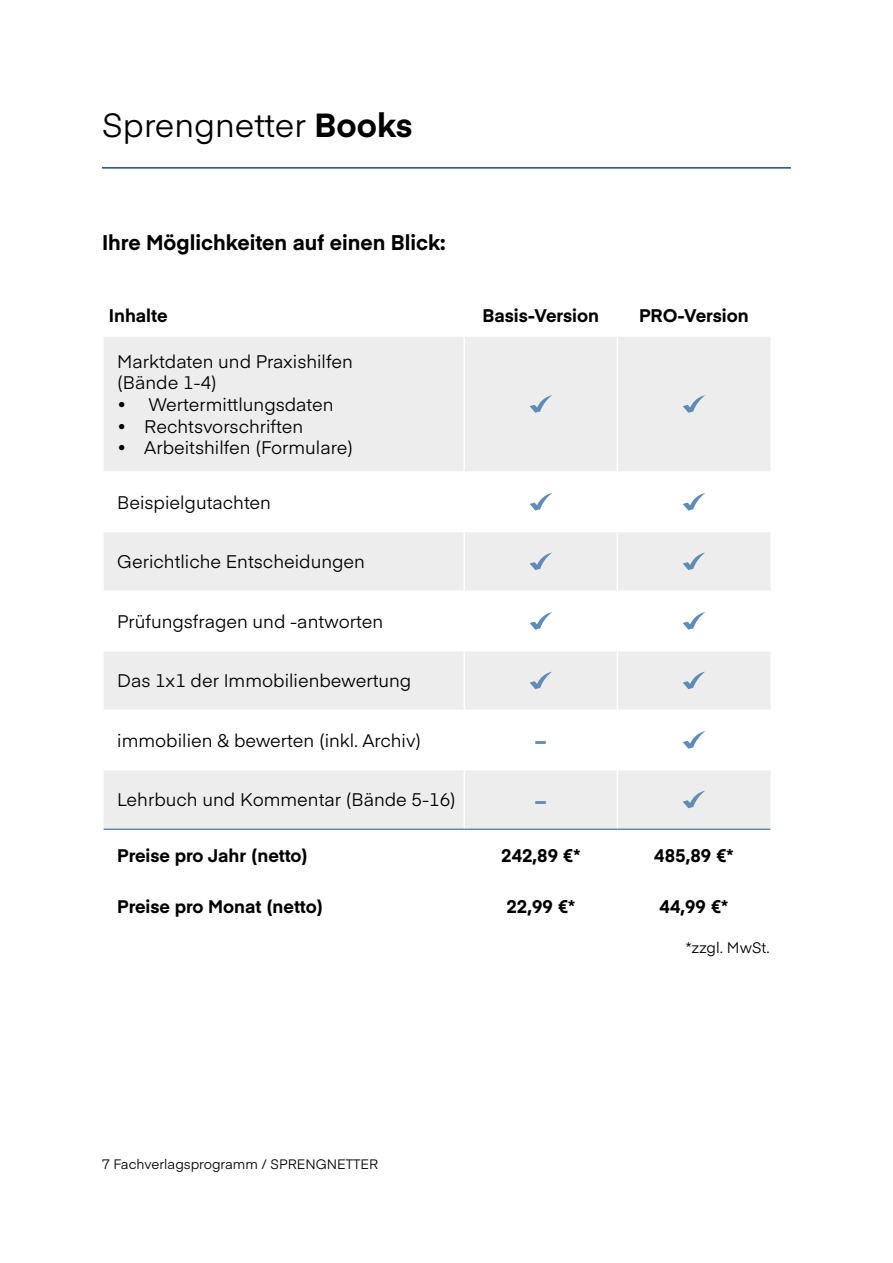
<style>
.page{position:relative;width:893px;height:1263px;background:#fff}
.page>*{position:absolute;margin:0;border:0;box-sizing:border-box;transform-origin:0 0}
.t1{font:33px "Eina 01";color:#000}
.t2{font:700 21px "Eina 01";color:#000}
.t3{font:700 21px "Eina 01";color:#5e8cb6}
.t4{font:18px/21.6px "Eina 01";color:#000}
.t5{font:700 18px "Eina 01";color:#000}
.t6{font:15px "Eina 01";color:#000}
.t7{font:13.5px "Eina 01";color:#000}
.s1{font-weight:700}
</style>
<div class="page">
<svg style="left:104px;top:337px;width:666px;height:491px;fill:#ededed"></svg>
<hr style="left:463px;top:337px;width:2px;height:134px;background:#fff">
<hr style="left:463px;top:473px;width:2px;height:58px;background:#fff">
<hr style="left:463px;top:532px;width:2px;height:58px;background:#fff">
<hr style="left:463px;top:592px;width:2px;height:58px;background:#fff">
<hr style="left:463px;top:651px;width:2px;height:58px;background:#fff">
<hr style="left:463px;top:711px;width:2px;height:58px;background:#fff">
<hr style="left:463px;top:770px;width:2px;height:58px;background:#fff">
<hr style="left:617px;top:337px;width:1px;height:134px;background:#fff">
<hr style="left:617px;top:473px;width:1px;height:58px;background:#fff">
<hr style="left:617px;top:532px;width:1px;height:58px;background:#fff">
<hr style="left:617px;top:592px;width:1px;height:58px;background:#fff">
<hr style="left:617px;top:651px;width:1px;height:58px;background:#fff">
<hr style="left:617px;top:711px;width:1px;height:58px;background:#fff">
<hr style="left:617px;top:770px;width:1px;height:58px;background:#fff">
<hr style="left:102px;top:471px;width:362px;height:2px;background:#fff">
<hr style="left:464px;top:471px;width:153px;height:2px;background:#fff">
<hr style="left:617px;top:471px;width:153px;height:2px;background:#fff">
<hr style="left:102px;top:531px;width:362px;height:1px;background:#fff">
<hr style="left:464px;top:531px;width:153px;height:1px;background:#fff">
<hr style="left:617px;top:531px;width:153px;height:1px;background:#fff">
<hr style="left:102px;top:590px;width:362px;height:2px;background:#fff">
<hr style="left:464px;top:590px;width:153px;height:2px;background:#fff">
<hr style="left:617px;top:590px;width:153px;height:2px;background:#fff">
<hr style="left:102px;top:650px;width:362px;height:1px;background:#fff">
<hr style="left:464px;top:650px;width:153px;height:1px;background:#fff">
<hr style="left:617px;top:650px;width:153px;height:1px;background:#fff">
<hr style="left:102px;top:709px;width:362px;height:2px;background:#fff">
<hr style="left:464px;top:709px;width:153px;height:2px;background:#fff">
<hr style="left:617px;top:709px;width:153px;height:2px;background:#fff">
<hr style="left:102px;top:769px;width:362px;height:1px;background:#fff">
<hr style="left:464px;top:769px;width:153px;height:1px;background:#fff">
<hr style="left:617px;top:769px;width:153px;height:1px;background:#fff">
<hr style="left:104px;top:828px;width:360px;height:2px;background:#5e8cb6">
<hr style="left:464px;top:828px;width:153px;height:2px;background:#5e8cb6">
<hr style="left:617px;top:828px;width:153px;height:2px;background:#5e8cb6">
<svg style="left:530px;top:395px;width:22px;height:18px"></svg>
<svg style="left:683px;top:395px;width:22px;height:18px"></svg>
<svg style="left:530px;top:493px;width:22px;height:18px"></svg>
<svg style="left:683px;top:493px;width:22px;height:18px"></svg>
<svg style="left:530px;top:553px;width:22px;height:17px"></svg>
<svg style="left:683px;top:553px;width:22px;height:17px"></svg>
<svg style="left:530px;top:612px;width:22px;height:18px"></svg>
<svg style="left:683px;top:612px;width:22px;height:18px"></svg>
<svg style="left:530px;top:672px;width:22px;height:17px"></svg>
<svg style="left:683px;top:672px;width:22px;height:17px"></svg>
<svg style="left:683px;top:731px;width:22px;height:18px"></svg>
<svg style="left:683px;top:791px;width:22px;height:17px"></svg>
<hr style="left:102px;top:167px;width:689px;height:2px;background:#1f497d">
<h1 class="t1" style="left:102px;top:100px;width:312px">Sprengnetter <span class="s1">Books</span></h1>
<p class="t2" style="left:102px;top:227px;width:345px">Ihre Möglichkeiten auf einen Blick:</p>
<p class="t5" style="left:109px;top:302px;width:60px">Inhalte</p>
<p class="t5" style="left:483px;top:302px;width:118px">Basis-Version</p>
<p class="t5" style="left:639px;top:302px;width:111px">PRO-Version</p>
<p class="t4" style="left:117px;top:349px;width:237px">Marktdaten und Praxishilfen (Bände 1-4)</p>
<p class="t4" style="left:117px;top:392px;width:218px">• Wertermittlungsdaten</p>
<p class="t4" style="left:117px;top:414px;width:187px">• Rechtsvorschriften</p>
<p class="t4" style="left:117px;top:436px;width:237px">• Arbeitshilfen (Formulare)</p>
<p class="t4" style="left:117px;top:490px;width:155px">Beispielgutachten</p>
<p class="t4" style="left:117px;top:550px;width:249px">Gerichtliche Entscheidungen</p>
<p class="t4" style="left:117px;top:609px;width:268px">Prüfungsfragen und -antworten</p>
<p class="t4" style="left:117px;top:669px;width:295px">Das 1x1 der Immobilienbewertung</p>
<p class="t4" style="left:117px;top:728px;width:305px">immobilien &amp; bewerten (inkl. Archiv)</p>
<p class="t3" style="left:536px;top:725px;width:12px">–</p>
<p class="t4" style="left:117px;top:788px;width:340px">Lehrbuch und Kommentar (Bände 5-16)</p>
<p class="t3" style="left:536px;top:784px;width:12px">–</p>
<p class="t5" style="left:117px;top:842px;width:192px">Preise pro Jahr (netto)</p>
<p class="t5" style="left:501px;top:842px;width:81px">242,89 €*</p>
<p class="t5" style="left:654px;top:842px;width:81px">485,89 €*</p>
<p class="t5" style="left:117px;top:893px;width:207px">Preise pro Monat (netto)</p>
<p class="t5" style="left:506px;top:893px;width:70px">22,99 €*</p>
<p class="t5" style="left:659px;top:893px;width:70px">44,99 €*</p>
<p class="t7" style="left:102px;top:1154px;width:278px">7 Fachverlagsprogramm / SPRENGNETTER</p>
<p class="t6" style="left:686px;top:937px;width:85px">*zzgl. MwSt.</p>
</div>
